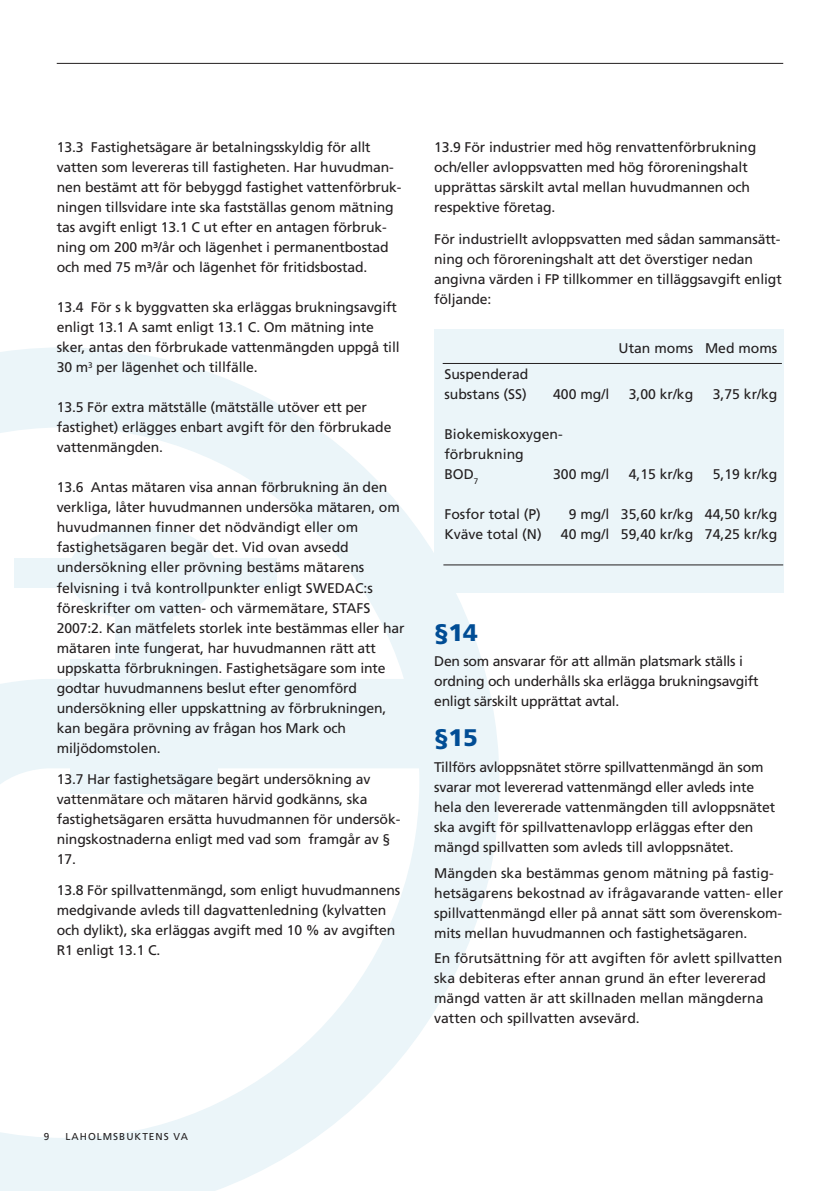
<style>
.page{position:relative;width:840px;height:1191px;background:#fff}
.page>*{position:absolute;margin:0;border:0;box-sizing:border-box;transform-origin:0 0}
.t1{font:900 24px "Frutiger LT Std";color:#014d95}
.t2{font:14px/20px "Frutiger LT Std";letter-spacing:-.01em;color:#231f20}
.t3{font:10px "Frutiger LT Std";letter-spacing:.1em;color:#231f20}
</style>
<div class="page">
<svg style="left:0;top:347px;width:499px;height:844px"></svg>
<div style="left:68px;top:525px;width:150px;height:96px;background:#ebf5f9;border-radius:50%"></div>
<svg style="left:0;top:679px;width:480px;height:174px;fill:#ebf5f9"></svg>
<div style="left:115px;top:585px;width:58px;height:161px;background:#ebf5f9"></div>
<div style="left:70px;top:659px;width:148px;height:135px;background:#ebf5f9"></div>
<div style="left:14px;top:558px;width:262px;height:29px;background:#ebf5f9"></div>
<hr style="left:57px;top:63px;width:725px;height:1px;background:#231f20">
<div style="left:434px;top:329px;width:348px;height:263px;background:#ebf5f9"></div>
<hr style="left:442px;top:363px;width:339px;height:1px;background:#231f20">
<hr style="left:443px;top:564px;width:339px;height:1px;background:#231f20">
<p class="t2" style="left:57px;top:137px;width:346px">13.3 Fastighetsägare är betalningsskyldig för allt vatten som levereras till fastigheten. Har huvudman&shy;nen bestämt att för bebyggd fastighet vattenförbruk&shy;ningen tillsvidare inte ska fastställas genom mätning tas avgift enligt 13.1 C ut efter en antagen förbruk&shy;ning om 200 m³/år och lägenhet i permanentbostad och med 75 m³/år och lägenhet för fritidsbostad.</p>
<p class="t2" style="left:57px;top:297px;width:344px">13.4 För s k byggvatten ska erläggas brukningsavgift enligt 13.1 A samt enligt 13.1 C. Om mätning inte sker, antas den förbrukade vattenmängden uppgå till 30 m<sup>3</sup> per lägenhet och tillfälle.</p>
<p class="t2" style="left:57px;top:397px;width:336px">13.5 För extra mätställe (mätställe utöver ett per fastighet) erlägges enbart avgift för den förbrukade vattenmängden.</p>
<p class="t2" style="left:57px;top:477px;width:349px">13.6 Antas mätaren visa annan förbrukning än den verkliga, låter huvudmannen undersöka mätaren, om huvudmannen finner det nödvändigt eller om fastighetsägaren begär det. Vid ovan avsedd undersökning eller prövning bestäms mätarens felvisning i två kontrollpunkter enligt SWEDAC:s föreskrifter om vatten- och värmemätare, STAFS 2007:2. Kan mätfelets storlek inte bestämmas eller har mätaren inte fungerat, har huvudmannen rätt att uppskatta förbrukningen. Fastighetsägare som inte godtar huvudmannens beslut efter genomförd undersökning eller uppskattning av förbrukningen, kan begära prövning av frågan hos Mark och miljödomstolen.</p>
<p class="t2" style="left:57px;top:769px;width:345px">13.7 Har fastighetsägare begärt undersökning av vattenmätare och mätaren härvid godkänns, ska fastighetsägaren ersätta huvudmannen för undersök&shy;ningskostnaderna enligt med vad som framgår av § 17.</p>
<p class="t2" style="left:57px;top:880px;width:345px">13.8 För spillvattenmängd, som enligt huvudmannens medgivande avleds till dagvattenledning (kylvatten och dylikt), ska erläggas avgift med 10 % av avgiften R1 enligt 13.1 C.</p>
<p class="t2" style="left:434px;top:137px;width:323px">13.9 För industrier med hög renvattenförbrukning och/eller avloppsvatten med hög föroreningshalt upprättas särskilt avtal mellan huvudmannen och respektive företag.</p>
<p class="t2" style="left:434px;top:229px;width:349px">För industriellt avloppsvatten med sådan sammansätt&shy;ning och föroreningshalt att det överstiger nedan angivna värden i FP tillkommer en tilläggsavgift enligt följande:</p>
<p class="t2" style="left:618px;top:338px;width:160px">Utan moms Med moms</p>
<p class="t2" style="left:444px;top:364px;width:86px">Suspenderad substans (SS)</p>
<p class="t2" style="left:553px;top:384px;width:58px">400 mg/l</p>
<p class="t2" style="left:628px;top:384px;width:66px">3,00 kr/kg</p>
<p class="t2" style="left:712px;top:384px;width:66px">3,75 kr/kg</p>
<p class="t2" style="left:444px;top:424px;width:120px">Biokemiskoxygen&shy;förbrukning<br>BOD<sub>7</sub></p>
<p class="t2" style="left:553px;top:464px;width:58px">300 mg/l</p>
<p class="t2" style="left:628px;top:464px;width:66px">4,15 kr/kg</p>
<p class="t2" style="left:712px;top:464px;width:66px">5,19 kr/kg</p>
<p class="t2" style="left:444px;top:504px;width:98px">Fosfor total (P)</p>
<p class="t2" style="left:568px;top:504px;width:210px">9 mg/l 35,60 kr/kg 44,50 kr/kg</p>
<p class="t2" style="left:444px;top:524px;width:99px">Kväve total (N)</p>
<p class="t2" style="left:560px;top:524px;width:218px">40 mg/l 59,40 kr/kg 74,25 kr/kg</p>
<h1 class="t1" style="left:434px;top:617px;width:45px">§14</h1>
<p class="t2" style="left:434px;top:651px;width:325px">Den som ansvarar för att allmän platsmark ställs i ordning och underhålls ska erlägga brukningsavgift enligt särskilt upprättat avtal.</p>
<h1 class="t1" style="left:434px;top:723px;width:45px">§15</h1>
<p class="t2" style="left:434px;top:757px;width:342px">Tillförs avloppsnätet större spillvattenmängd än som svarar mot levererad vattenmängd eller avleds inte hela den levererade vattenmängden till avloppsnätet ska avgift för spillvattenavlopp erläggas efter den mängd spillvatten som avleds till avloppsnätet.</p>
<p class="t2" style="left:434px;top:863px;width:350px">Mängden ska bestämmas genom mätning på fastig&shy;hetsägarens bekostnad av ifrågavarande vatten- eller spillvattenmängd eller på annat sätt som överenskom&shy;mits mellan huvudmannen och fastighetsägaren.</p>
<p class="t2" style="left:434px;top:948px;width:349px">En förutsättning för att avgiften för avlett spillvatten ska debiteras efter annan grund än efter levererad mängd vatten är att skillnaden mellan mängderna vatten och spillvatten avsevärd.</p>
<p class="t3" style="left:44px;top:1130px;width:7px">9</p>
<p class="t3" style="left:66px;top:1130px;width:124px">LAHOLMSBUKTENS VA</p>
</div>
